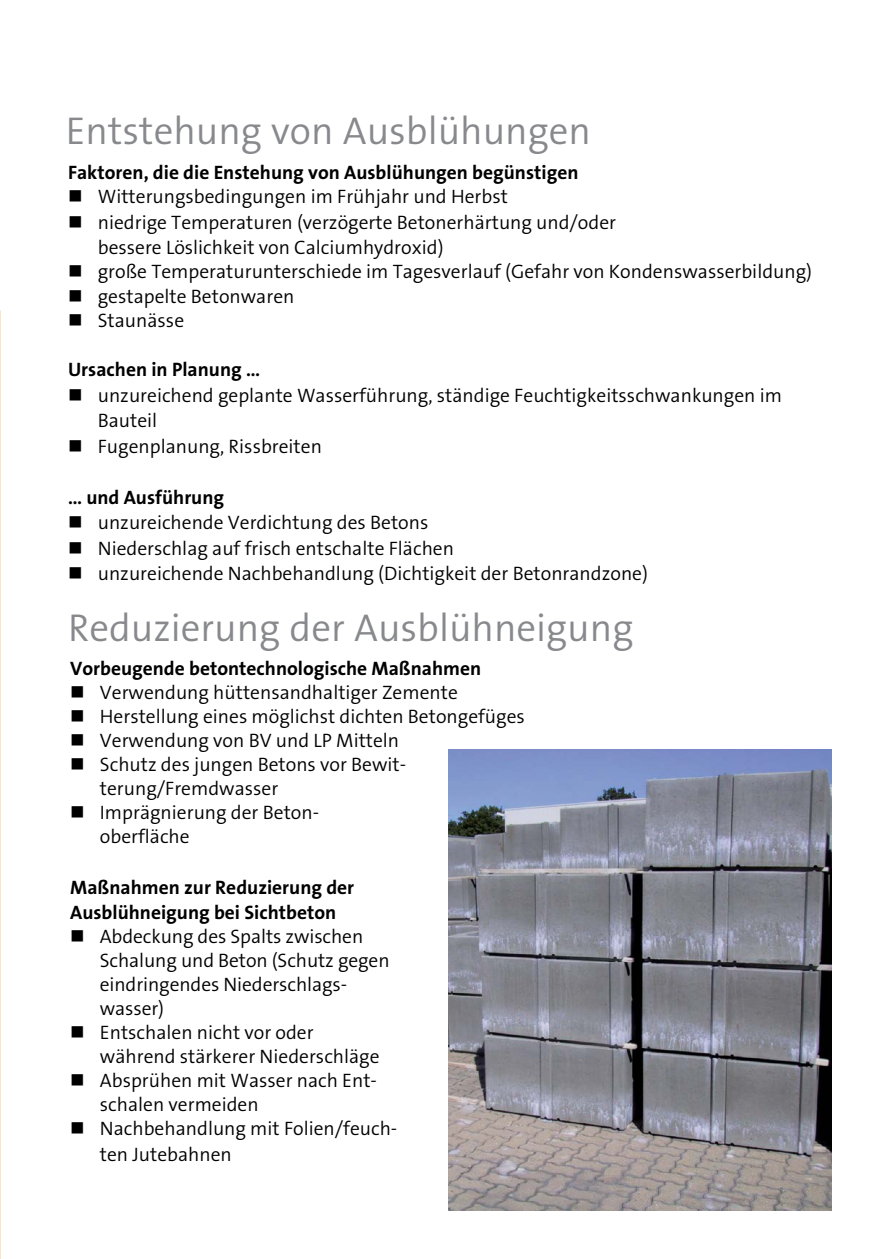
<style>
.page{position:relative;width:893px;height:1259px;background:#fff}
.page>*{position:absolute;margin:0;border:0;box-sizing:border-box;transform-origin:0 0}
._01_main_heading{font:300 39px "The Sans B4";color:#88898c}
.Lauftext_A6{font:300 19.5px/24px "The Sans B4";color:#000}
.Lauftext_A6-2{font:700 19.5px/25.5px "The Sans B7";color:#000}
</style>
<div class="page">
<img style="left:449px;top:749px;width:382px;height:461px">
<p class="_01_main_heading" style="left:66px;top:110px;width:527px">Entstehung von Ausblühungen</p>
<p class="Lauftext_A6-2" style="left:68px;top:161px;width:512px">Faktoren, die die Enstehung von Ausblühungen begünstigen</p>
<p class="Lauftext_A6" style="left:68px;top:185px;width:441px">■ Witterungsbedingungen im Frühjahr und Herbst</p>
<p class="Lauftext_A6" style="left:98px;top:210px;width:520px;line-height:25.5px;text-indent:-30px">■ niedrige Temperaturen (verzögerte Betonerhärtung und/oder bessere Löslichkeit von Calciumhydroxid)</p>
<p class="Lauftext_A6" style="left:68px;top:260px;width:746px">■ große Temperaturunterschiede im Tagesverlauf (Gefahr von Kondenswasserbildung)</p>
<p class="Lauftext_A6" style="left:68px;top:284px;width:228px">■ gestapelte Betonwaren</p>
<p class="Lauftext_A6" style="left:68px;top:308px;width:118px">■ Staunässe</p>
<p class="Lauftext_A6-2" style="left:68px;top:357px;width:194px">Ursachen in Planung …</p>
<p class="Lauftext_A6" style="left:98px;top:383px;width:686px;line-height:25.5px;text-indent:-30px">■ unzureichend geplante Wasserführung, ständige Feuchtigkeitsschwankungen im<br>Bauteil</p>
<p class="Lauftext_A6" style="left:68px;top:434px;width:255px">■ Fugenplanung, Rissbreiten</p>
<p class="Lauftext_A6-2" style="left:68px;top:485px;width:158px">… und Ausführung</p>
<p class="Lauftext_A6" style="left:68px;top:511px;width:362px">■ unzureichende Verdichtung des Betons</p>
<p class="Lauftext_A6" style="left:68px;top:536px;width:387px">■ Niederschlag auf frisch entschalte Flächen</p>
<p class="Lauftext_A6" style="left:68px;top:562px;width:581px">■ unzureichende Nachbehandlung (Dichtigkeit der Betonrandzone)</p>
<p class="_01_main_heading" style="left:68px;top:606px;width:567px">Reduzierung der Ausblühneigung</p>
<p class="Lauftext_A6-2" style="left:70px;top:656px;width:413px">Vorbeugende betontechnologische Maßnahmen</p>
<p class="Lauftext_A6" style="left:70px;top:680px;width:389px">■ Verwendung hüttensandhaltiger Zemente</p>
<p class="Lauftext_A6" style="left:70px;top:704px;width:456px">■ Herstellung eines möglichst dichten Betongefüges</p>
<p class="Lauftext_A6" style="left:70px;top:728px;width:331px">■ Verwendung von BV und LP Mitteln</p>
<p class="Lauftext_A6" style="left:100px;top:752px;width:308px;text-indent:-30px">■ Schutz des jungen Betons vor Bewit&shy;terung/Fremdwasser</p>
<p class="Lauftext_A6" style="left:100px;top:800px;width:221px;text-indent:-30px">■ Imprägnierung der Beton&shy;oberfläche</p>
<p class="Lauftext_A6-2" style="left:70px;top:875px;width:286px">Maßnahmen zur Reduzierung der<br>Ausblühneigung bei Sichtbeton</p>
<p class="Lauftext_A6" style="left:100px;top:925px;width:291px;text-indent:-30px">■ Abdeckung des Spalts zwischen<br>Schalung und Beton (Schutz gegen eindringendes Niederschlags&shy;wasser)</p>
<p class="Lauftext_A6" style="left:100px;top:1021px;width:281px;text-indent:-30px">■ Entschalen nicht vor oder während stärkerer Niederschläge</p>
<p class="Lauftext_A6" style="left:100px;top:1069px;width:279px;text-indent:-30px">■ Absprühen mit Wasser nach Ent&shy;schalen vermeiden</p>
<p class="Lauftext_A6" style="left:100px;top:1116px;width:299px;line-height:25.5px;text-indent:-30px">■ Nachbehandlung mit Folien/feuch&shy;ten Jutebahnen</p>
</div>
